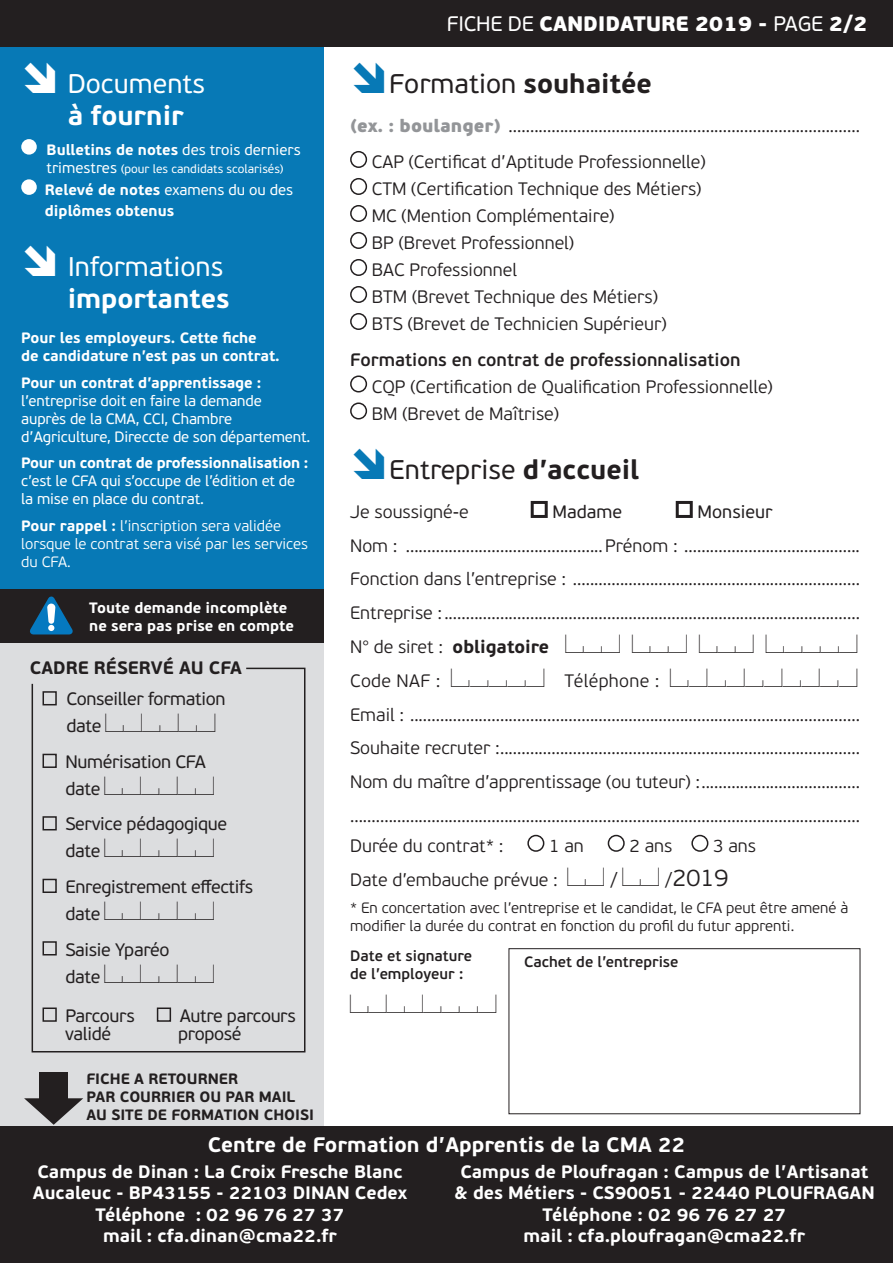
<style>
.page{position:relative;width:893px;height:1263px;background:#fff}
.page>*{position:absolute;margin:0;border:0;box-sizing:border-box;transform-origin:0 0}
.t1{font:27px/32.4px "PF Beau Sans Pro";color:#fff}
.t2{font:27px "PF Beau Sans Pro";color:#231f20}
.t3{font:24px "Casesaremplir Roman";color:#231f20}
.t4{font:700 21px "PF Beau Sans Pro";color:#fff}
.t5{font:900 21px "PF Beau Sans Pro";letter-spacing:-.01em;color:#fff}
.t6{font:300 18px/27px "PF Beau Sans Pro";color:#231f20}
.t7{font:700 18px/21.6px "PF Beau Sans Pro";color:#fff;text-align:center}
.t8{font:18px "PF Beau Sans Pro";letter-spacing:-.02em;color:#231f20}
.t9{font:600 18px "PF Beau Sans Pro";color:#231f20}
.t10{font:300 18px "PF Beau Sans Pro";letter-spacing:.02em;color:#231f20}
.t11{font:700 18px "PF Beau Sans Pro";color:#231f20}
.t12{font:18px "PF Beau Sans Pro";color:#231f20}
.t13{font:15px/18px "PF Beau Sans Pro";letter-spacing:-.01em;color:#fff}
.t14{font:700 15px/18px "PF Beau Sans Pro";color:#fff}
.t15{font:300 15px/18px "PF Beau Sans Pro";color:#231f20}
.t16{font:300 15px/18px "PF Beau Sans Pro";color:#fff}
.t17{font:700 15px/18px "PF Beau Sans Pro";color:#231f20}
.t18{font:600 15px/18px "PF Beau Sans Pro";color:#231f20}
.t19{font:12px "PF Beau Sans Pro";color:#fff}
.s1{font-weight:700}
.s2{font-weight:400}
.s3{font-size:15px}
.s4{font-family:"PF Beau Sans Pro";font-size:18px}
.s5{font-weight:900;color:#939598}
.s6{font-family:"PF Beau Sans Pro";font-weight:300;font-size:18px}
.s7{font-family:"PF Beau Sans Pro";font-weight:700;font-size:18px}
.s8{font-family:"Casesaremplir Roman";font-weight:400;font-size:24px}
.s9{font-size:24px}
</style>
<div class="page">
<div style="left:0;top:0;width:323px;height:1152px;background:#dcdddf"></div>
<div style="left:0;top:0;width:323px;height:610px;background:#0779b6"></div>
<div style="left:0;top:0;width:893px;height:47px;background:#231f20"></div>
<div style="left:0;top:1127px;width:893px;height:136px;background:#231f20"></div>
<div style="left:350px;top:151px;width:17px;height:17px;border:2px solid #231f20;border-radius:50%"></div>
<div style="left:350px;top:178px;width:17px;height:17px;border:2px solid #231f20;border-radius:50%"></div>
<div style="left:350px;top:205px;width:17px;height:17px;border:2px solid #231f20;border-radius:50%"></div>
<div style="left:350px;top:232px;width:17px;height:17px;border:2px solid #231f20;border-radius:50%"></div>
<div style="left:350px;top:259px;width:17px;height:17px;border:2px solid #231f20;border-radius:50%"></div>
<div style="left:350px;top:286px;width:17px;height:17px;border:2px solid #231f20;border-radius:50%"></div>
<div style="left:350px;top:313px;width:17px;height:17px;border:2px solid #231f20;border-radius:50%"></div>
<div style="left:350px;top:375px;width:17px;height:17px;border:2px solid #231f20;border-radius:50%"></div>
<div style="left:350px;top:402px;width:17px;height:17px;border:2px solid #231f20;border-radius:50%"></div>
<div style="left:531px;top:501px;width:17px;height:17px;border:3px solid #231f20"></div>
<div style="left:676px;top:501px;width:17px;height:17px;border:3px solid #231f20"></div>
<div style="left:527px;top:835px;width:17px;height:17px;border:2px solid #231f20;border-radius:50%"></div>
<div style="left:608px;top:835px;width:17px;height:17px;border:2px solid #231f20;border-radius:50%"></div>
<div style="left:691px;top:835px;width:17px;height:17px;border:2px solid #231f20;border-radius:50%"></div>
<div style="left:509px;top:948px;width:351px;height:166px;border:1px solid #231f20"></div>
<div style="left:40px;top:1072px;width:28px;height:35px;background:#231f20"></div>
<svg style="left:24px;top:1098px;width:59px;height:27px"></svg>
<svg style="left:31px;top:667px;width:275px;height:386px"></svg>
<div style="left:0;top:589px;width:323px;height:54px;background:#231f20"></div>
<svg style="left:30px;top:596px;width:43px;height:39px"></svg>
<div style="left:21px;top:139px;width:16px;height:16px;background:#fff;border-radius:50%"></div>
<div style="left:21px;top:179px;width:16px;height:16px;background:#fff;border-radius:50%"></div>
<p class="t1" style="left:68px;top:68px;width:139px">Documents <span class="s1">à fournir</span></p>
<p class="t14" style="left:46px;top:141px;width:256px">Bulletins de notes <span class="s2">des trois derniers</span></p>
<p class="t19" style="left:46px;top:162px;width:238px"><span class="s3">trimestres</span> (pour les candidats scolarisés)</p>
<p class="t14" style="left:45px;top:179px;width:250px;line-height:21px">Relevé de notes <span class="s2">examens du ou des </span>diplômes obtenus</p>
<p class="t1" style="left:68px;top:251px;width:164px">Informations <span class="s1">importantes</span></p>
<p class="t14" style="left:21px;top:329px;width:260px">Pour les employeurs. Cette fiche<br>de candidature n’est pas un contrat.</p>
<p class="t13" style="left:21px;top:374px;width:291px"><span class="s1">Pour un contrat d’apprentissage : </span>l’entreprise doit en faire la demande auprès de la CMA, CCI, Chambre d’Agriculture, Direccte de son département.</p>
<p class="t13" style="left:21px;top:454px;width:289px"><span class="s1">Pour un contrat de professionnalisation : </span>c’est le CFA qui s’occupe de l’édition et de la mise en place du contrat.</p>
<p class="t16" style="left:21px;top:517px;width:288px"><span class="s1">Pour rappel :</span> l’inscription sera validée lorsque le contrat sera visé par les services du CFA.</p>
<p class="t14" style="left:89px;top:599px;width:206px">Toute demande incomplète ne sera pas prise en compte</p>
<p class="t11" style="left:30px;top:657px;width:214px">CADRE RÉSERVÉ AU CFA</p>
<p class="t8" style="left:66px;top:689px;width:161px">Conseiller formation</p>
<p class="t3" style="left:66px;top:710px;width:150px"><span class="s4">date</span> AEZEZE</p>
<p class="t8" style="left:65px;top:751px;width:142px">Numérisation CFA</p>
<p class="t3" style="left:65px;top:773px;width:150px"><span class="s4">date</span> AEZEZE</p>
<p class="t8" style="left:65px;top:814px;width:163px">Service pédagogique</p>
<p class="t3" style="left:65px;top:835px;width:150px"><span class="s4">date</span> AEZEZE</p>
<p class="t8" style="left:65px;top:876px;width:189px">Enregistrement effectifs</p>
<p class="t3" style="left:65px;top:898px;width:150px"><span class="s4">date</span> AEZEZE</p>
<p class="t8" style="left:65px;top:939px;width:106px">Saisie Yparéo</p>
<p class="t3" style="left:65px;top:960px;width:150px"><span class="s4">date</span> AEZEZE</p>
<p class="t8" style="left:65px;top:1005px;width:71px">Parcours</p>
<p class="t8" style="left:180px;top:1005px;width:118px">Autre parcours</p>
<p class="t8" style="left:65px;top:1023px;width:48px">validé</p>
<p class="t8" style="left:178px;top:1023px;width:65px">proposé</p>
<p class="t17" style="left:86px;top:1070px;width:229px">FICHE A RETOURNER<br>PAR COURRIER OU PAR MAIL<br>AU SITE DE FORMATION CHOISI</p>
<p class="t5" style="left:447px;top:10px;width:422px"><span class="s2">FICHE DE</span> CANDIDATURE 2019 - <span class="s2">PAGE</span> 2/2</p>
<p class="t2" style="left:389px;top:68px;width:264px">Formation <span class="s1">souhaitée</span></p>
<p class="t6" style="left:350px;top:113px;width:511px"><span class="s5">(ex. : boulanger)</span> ..................................................................................</p>
<p class="t6" style="left:372px;top:149px;width:335px">CAP (Certificat d’Aptitude Professionnelle)<br>CTM (Certification Technique des Métiers)<br>MC (Mention Complémentaire)<br>BP (Brevet Professionnel)<br>BAC Professionnel</p>
<p class="t6" style="left:372px;top:284px;width:296px">BTM (Brevet Technique des Métiers)<br>BTS (Brevet de Technicien Supérieur)</p>
<p class="t9" style="left:350px;top:349px;width:392px">Formations en contrat de professionnalisation</p>
<p class="t6" style="left:372px;top:373px;width:402px">CQP (Certification de Qualification Professionnelle)</p>
<p class="t6" style="left:372px;top:400px;width:189px">BM (Brevet de Maîtrise)</p>
<p class="t2" style="left:389px;top:454px;width:251px">Entreprise <span class="s1">d’accueil</span></p>
<p class="t6" style="left:350px;top:499px;width:120px">Je soussigné-e</p>
<p class="t8" style="left:553px;top:501px;width:71px">Madame</p>
<p class="t12" style="left:698px;top:501px;width:76px">Monsieur</p>
<p class="t6" style="left:350px;top:532px;width:511px">Nom : ..............................................Prénom : .........................................</p>
<p class="t6" style="left:350px;top:566px;width:511px">Fonction dans l’entreprise : ...................................................................</p>
<p class="t6" style="left:350px;top:600px;width:511px">Entreprise :.................................................................................................</p>
<p class="t3" style="left:350px;top:631px;width:509px"><span class="s6">N° de siret :</span> <span class="s7">obligatoire</span> AZE AZE AZE AZZZE</p>
<p class="t10" style="left:350px;top:670px;width:509px">Code NAF : <span class="s8">AZZZE</span> Téléphone : <span class="s8">AEZEZEZEZE</span></p>
<p class="t6" style="left:350px;top:701px;width:511px">Email : .........................................................................................................</p>
<p class="t6" style="left:350px;top:735px;width:511px">Souhaite recruter :....................................................................................</p>
<p class="t6" style="left:350px;top:769px;width:511px">Nom du maître d’apprentissage (ou tuteur) :.....................................</p>
<p class="t6" style="left:350px;top:802px;width:511px">.......................................................................................................................</p>
<p class="t6" style="left:350px;top:832px;width:155px">Durée du contrat* :</p>
<p class="t6" style="left:549px;top:832px;width:36px">1 an</p>
<p class="t6" style="left:629px;top:832px;width:44px">2 ans</p>
<p class="t6" style="left:713px;top:832px;width:44px">3 ans</p>
<p class="t6" style="left:350px;top:867px;width:380px">Date d’embauche prévue : <span class="s8">AE</span> / <span class="s8">AE</span> /<span class="s9">2019</span></p>
<p class="t15" style="left:350px;top:899px;width:500px">* En concertation avec l’entreprise et le candidat, le CFA peut être amené à modifier la durée du contrat en fonction du profil du futur apprenti.</p>
<p class="t18" style="left:350px;top:947px;width:123px">Date et signature de l’employeur :</p>
<p class="t3" style="left:350px;top:991px;width:148px">AEZEZZZE</p>
<p class="t18" style="left:524px;top:953px;width:156px">Cachet de l’entreprise</p>
<p class="t4" style="left:208px;top:1132px;width:479px">Centre de Formation d’Apprentis de la CMA 22</p>
<p class="t7" style="left:33px;top:1161px;width:376px">Campus de Dinan : La Croix Fresche Blanc<br>Aucaleuc - BP43155 - 22103 DINAN Cedex<br>Téléphone : 02 96 76 27 37<br>mail : cfa.dinan@cma22.fr</p>
<p class="t7" style="left:454px;top:1161px;width:422px">Campus de Ploufragan : Campus de l’Artisanat &amp; des Métiers - CS90051 - 22440 PLOUFRAGAN Téléphone : 02 96 76 27 27<br>mail : cfa.ploufragan@cma22.fr</p>
</div>
